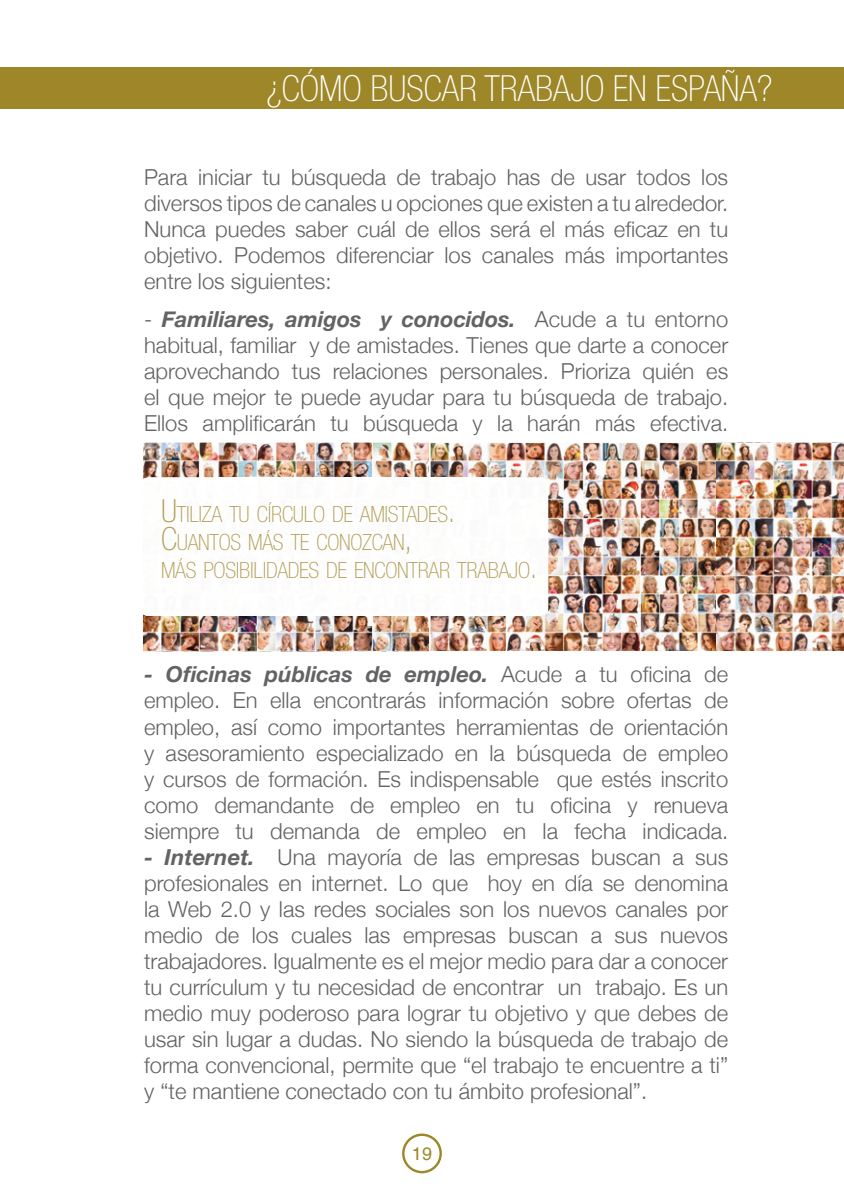
<style>
.page{position:relative;width:844px;height:1196px;background:#fff}
.page>*{position:absolute;margin:0;border:0;box-sizing:border-box;transform-origin:0 0}
.t1{font:100 condensed 36px "Helvetica Neue LT Std";color:#fff}
.t2{font:100 condensed 22.4px/28px "Helvetica Neue LT Std";letter-spacing:-.015em;color:#b19d55}
.t3{font:300 22px/26px "Helvetica Neue";color:#636366;text-align:justify}
.t4{font:18px "Helvetica LT";color:#9d8728}
.s1{font-weight:700;font-style:italic}
.s2{font-size:32px}
</style>
<div class="page">
<hr style="left:0;top:68px;width:2px;height:41px;background:#9d8728">
<div style="left:2px;top:68px;width:842px;height:41px;background:#9d8728"></div>
<div style="left:402px;top:1133px;width:40px;height:40px;border:2px solid #9d8728;border-radius:50%"></div>
<img style="left:143px;top:442px;width:701px;height:209px">
<img style="left:143px;top:477px;width:405px;height:138px">
<h1 class="t1" style="left:266px;top:68px;width:507px">¿CÓMO BUSCAR TRABAJO EN ESPAÑA?</h1>
<p class="t3" style="left:144px;top:163px;width:586px">Para iniciar tu búsqueda de trabajo has de usar todos los diversos tipos de canales u opciones que existen a tu alrededor.<br>Nunca puedes saber cuál de ellos será el más eficaz en tu objetivo. Podemos diferenciar los canales más importantes entre los siguientes:</p>
<p class="t3" style="left:144px;top:304px;width:585px">- <span class="s1">Familiares, amigos y conocidos.</span> Acude a tu entorno habitual, familiar y de amistades. Tienes que darte a conocer aprovechando tus relaciones personales. Prioriza quién es el que mejor te puede ayudar para tu búsqueda de trabajo.<br>Ellos amplificarán tu búsqueda y la harán más efectiva.</p>
<p class="t2" style="left:161px;top:499px;width:378px"><span class="s2">U</span>TILIZA TU CÍRCULO DE AMISTADES<span class="s2">.<br>C</span>UANTOS MÁS TE CONOZCAN<span class="s2">,<br></span>MÁS POSIBILIDADES DE ENCONTRAR TRABAJO<span class="s2">.</span></p>
<p class="t3" style="left:144px;top:660px;width:586px"><span class="s1">- Oficinas públicas de empleo.</span> Acude a tu oficina de empleo. En ella encontrarás información sobre ofertas de empleo, así como importantes herramientas de orientación y asesoramiento especializado en la búsqueda de empleo y cursos de formación. Es indispensable que estés inscrito como demandante de empleo en tu oficina y renueva siempre tu demanda de empleo en la fecha indicada.</p>
<p class="t3" style="left:144px;top:842px;width:586px"><span class="s1">- Internet.</span> Una mayoría de las empresas buscan a sus profesionales en internet. Lo que hoy en día se denomina la Web 2.0 y las redes sociales son los nuevos canales por medio de los cuales las empresas buscan a sus nuevos trabajadores. Igualmente es el mejor medio para dar a conocer tu currículum y tu necesidad de encontrar un trabajo. Es un medio muy poderoso para lograr tu objetivo y que debes de usar sin lugar a dudas. No siendo la búsqueda de trabajo de forma convencional, permite que “el trabajo te encuentre a ti” y “te mantiene conectado con tu ámbito profesional”.</p>
<p class="t4" style="left:412px;top:1142px;width:22px">19</p>
</div>
